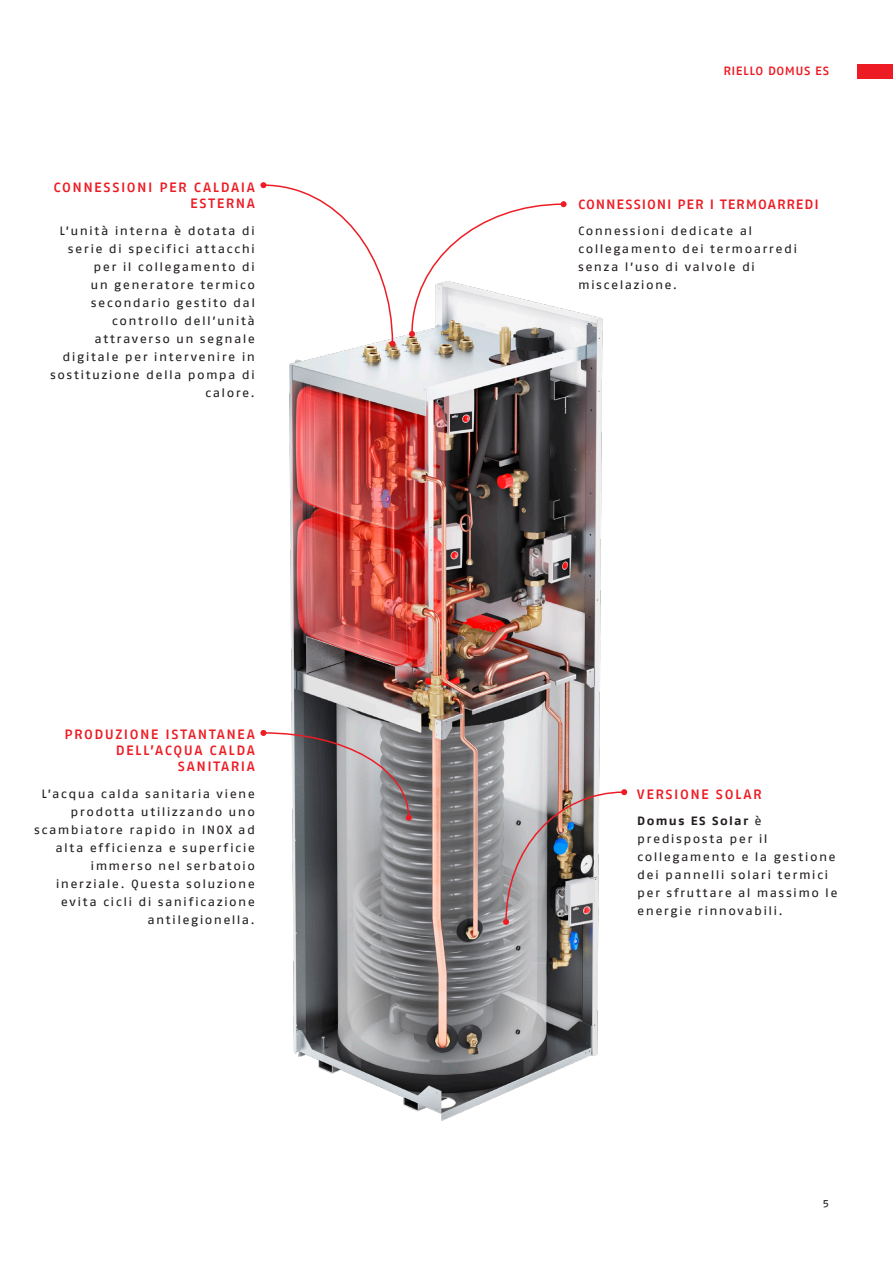
<style>
.page{position:relative;width:893px;height:1263px;background:#fff}
.page>*{position:absolute;margin:0;border:0;box-sizing:border-box;transform-origin:0 0}
.t1{font:500 13.5px/16.2px "Fago Ex Lf";letter-spacing:.105em;color:#ed1c24;text-align:right}
.t2{font:500 13.5px "Fago Ex Lf";letter-spacing:.07em;color:#ed1c24}
.t3{font:12px/18px "Fago Ex Lf";letter-spacing:.11em;color:#231f20;text-align:right}
.t4{font:500 12px "Fago Ex Lf";letter-spacing:.045em;color:#ed1c24}
.t5{font:10.5px "Fago Ex Lf";color:#231f20}
.s1{font-weight:700}
</style>
<div class="page">
<div style="left:857px;top:64px;width:36px;height:15px;background:#ed1c24"></div>
<img style="left:289px;top:310px;width:339px;height:811px">
<svg style="left:260px;top:182px;width:135px;height:165px"></svg>
<svg style="left:260px;top:730px;width:152px;height:91px"></svg>
<svg style="left:409px;top:201px;width:158px;height:136px"></svg>
<svg style="left:503px;top:789px;width:124px;height:136px"></svg>
<p class="t1" style="left:54px;top:179px;width:203px">CONNESSIONI PER CALDAIA<br>ESTERNA</p>
<p class="t3" style="left:50px;top:221px;width:206px">L’unità interna è dotata di serie di specifici attacchi per il collegamento di<br>un generatore termico secondario gestito dal controllo dell’unità attraverso un segnale digitale per intervenire in sostituzione della pompa di calore.</p>
<p class="t4" style="left:723px;top:64px;width:107px">RIELLO DOMUS ES</p>
<p class="t2" style="left:578px;top:196px;width:242px">CONNESSIONI PER I TERMOARREDI</p>
<p class="t3" style="left:578px;top:222px;width:221px;text-align:left">Connessioni dedicate al collegamento dei termoarredi senza l’uso di valvole di miscelazione.</p>
<p class="t1" style="left:64px;top:726px;width:192px">PRODUZIONE ISTANTANEA</p>
<p class="t1" style="left:116px;top:742px;width:141px">DELL’ACQUA CALDA<br>SANITARIA</p>
<p class="t3" style="left:34px;top:784px;width:222px">L’acqua calda sanitaria viene prodotta utilizzando uno scambiatore rapido in INOX ad alta efficienza e superficie immerso nel serbatoio inerziale. Questa soluzione evita cicli di sanificazione antilegionella.</p>
<p class="t1" style="left:637px;top:786px;width:126px">VERSIONE SOLAR</p>
<p class="t3" style="left:637px;top:812px;width:202px;text-align:left"><span class="s1">Domus ES Solar</span> è predisposta per il collegamento e la gestione dei pannelli solari termici per sfruttare al massimo le energie rinnovabili.</p>
<p class="t5" style="left:823px;top:1197px;width:8px">5</p>
</div>
